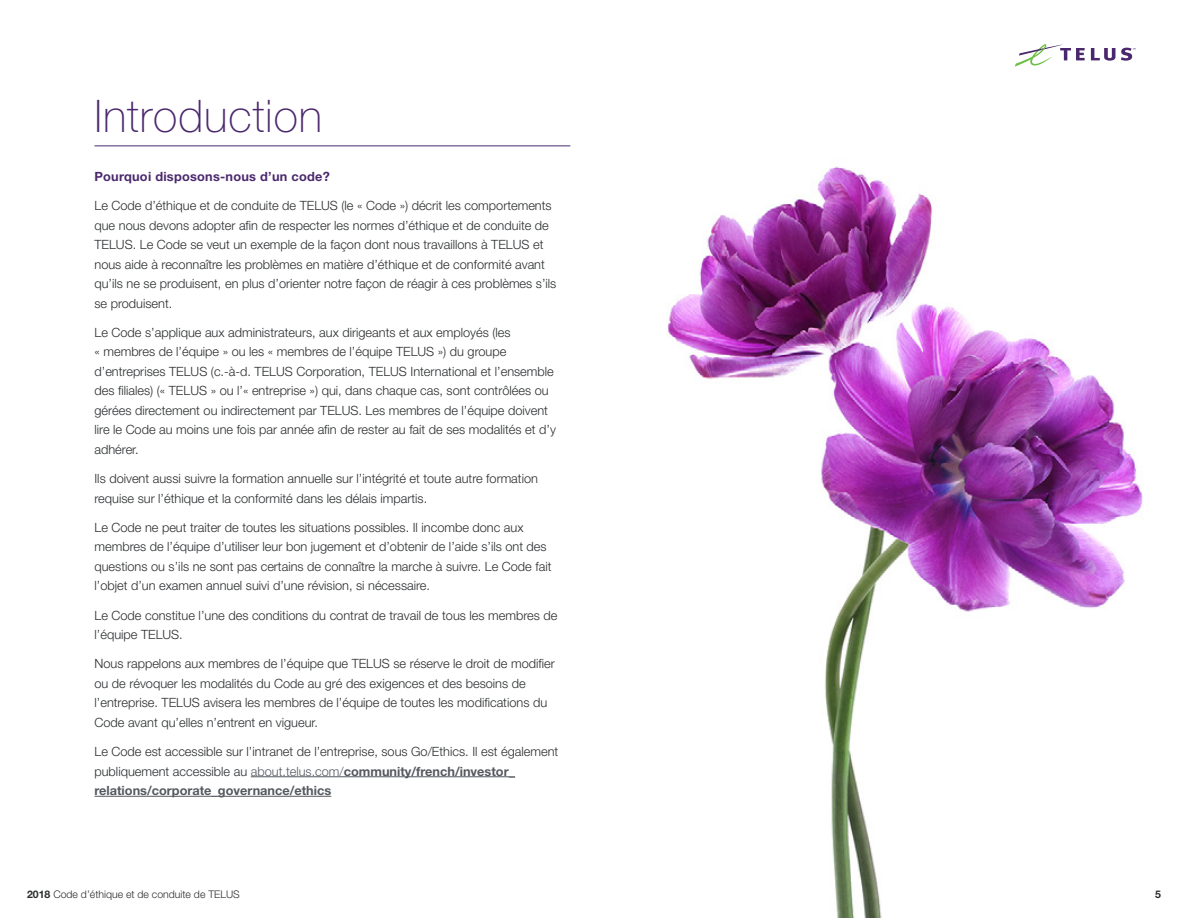
<style>
.page{position:relative;width:1188px;height:918px;background:#fff}
.page>*{position:absolute;margin:0;border:0;box-sizing:border-box;transform-origin:0 0}
.SectionHeaders{font:100 45px "Helvetica Neue";letter-spacing:.02em;color:#4b286d}
.Main_Text{font:300 12.75px/19.5px "Helvetica Neue";color:#2a2c2e}
.SubSection-Level1{font:700 12.75px "Helvetica Neue";letter-spacing:.02em;color:#4b286d}
.t1{font:300 10.5px "Helvetica Neue LT Std";color:#2a2c2e}
.t2{font:700 10.5px "Helvetica Neue LT Std";color:#2a2c2e}
.s1{color:#54595f}
.s2{font-weight:700;color:#54595f}
.s3{font-weight:700}
</style>
<div class="page">
<img style="left:666px;top:166px;width:477px;height:752px">
<svg style="left:1091px;top:48px;width:24px;height:13px"></svg>
<svg style="left:1015px;top:44px;width:70px;height:23px"></svg>
<svg style="left:1121px;top:48px;width:15px;height:13px"></svg>
<hr style="left:94px;top:146px;width:476px;height:1px;background:#4b286d">
<hr style="left:251px;top:776px;width:264px;height:1px;background:#54595f">
<hr style="left:94px;top:796px;width:237px;height:1px;background:#54595f">
<h2 class="SectionHeaders" style="left:94px;top:90px;width:229px">Introduction</h2>
<p class="SubSection-Level1" style="left:94px;top:168px;width:237px">Pourquoi disposons-nous d’un code?</p>
<p class="Main_Text" style="left:94px;top:195px;width:463px">Le Code d’éthique et de conduite de TELUS (le « Code ») décrit les comportements que nous devons adopter afin de respecter les normes d’éthique et de conduite de TELUS. Le Code se veut un exemple de la façon dont nous travaillons à TELUS et nous aide à reconnaître les problèmes en matière d’éthique et de conformité avant qu’ils ne se produisent, en plus d’orienter notre façon de réagir à ces problèmes s’ils se produisent.</p>
<p class="Main_Text" style="left:94px;top:322px;width:463px">Le Code s’applique aux administrateurs, aux dirigeants et aux employés (les<br>« membres de l’équipe » ou les « membres de l’équipe TELUS ») du groupe d’entreprises TELUS (c.-à-d. TELUS Corporation, TELUS International et l’ensemble des filiales) (« TELUS » ou l’« entreprise ») qui, dans chaque cas, sont contrôlées ou gérées directement ou indirectement par TELUS. Les membres de l’équipe doivent lire le Code au moins une fois par année afin de rester au fait de ses modalités et d’y adhérer.</p>
<p class="Main_Text" style="left:94px;top:468px;width:445px">Ils doivent aussi suivre la formation annuelle sur l’intégrité et toute autre formation requise sur l’éthique et la conformité dans les délais impartis.</p>
<p class="Main_Text" style="left:94px;top:517px;width:459px">Le Code ne peut traiter de toutes les situations possibles. Il incombe donc aux membres de l’équipe d’utiliser leur bon jugement et d’obtenir de l’aide s’ils ont des questions ou s’ils ne sont pas certains de connaître la marche à suivre. Le Code fait l’objet d’un examen annuel suivi d’une révision, si nécessaire.</p>
<p class="Main_Text" style="left:94px;top:605px;width:464px">Le Code constitue l’une des conditions du contrat de travail de tous les membres de l’équipe TELUS.</p>
<p class="Main_Text" style="left:94px;top:654px;width:462px">Nous rappelons aux membres de l’équipe que TELUS se réserve le droit de modifier ou de révoquer les modalités du Code au gré des exigences et des besoins de l’entreprise. TELUS avisera les membres de l’équipe de toutes les modifications du Code avant qu’elles n’entrent en vigueur.</p>
<p class="Main_Text" style="left:94px;top:741px;width:465px">Le Code est accessible sur l’intranet de l’entreprise, sous Go/Ethics. Il est également publiquement accessible au <span class="s1">about.telus.com/</span><span class="s2">community/french/investor_ relations/corporate_governance/ethics</span></p>
<p class="t1" style="left:27px;top:888px;width:214px"><span class="s3">2018</span> Code d’éthique et de conduite de TELUS</p>
<p class="t2" style="left:1155px;top:888px;width:7px">5</p>
</div>
